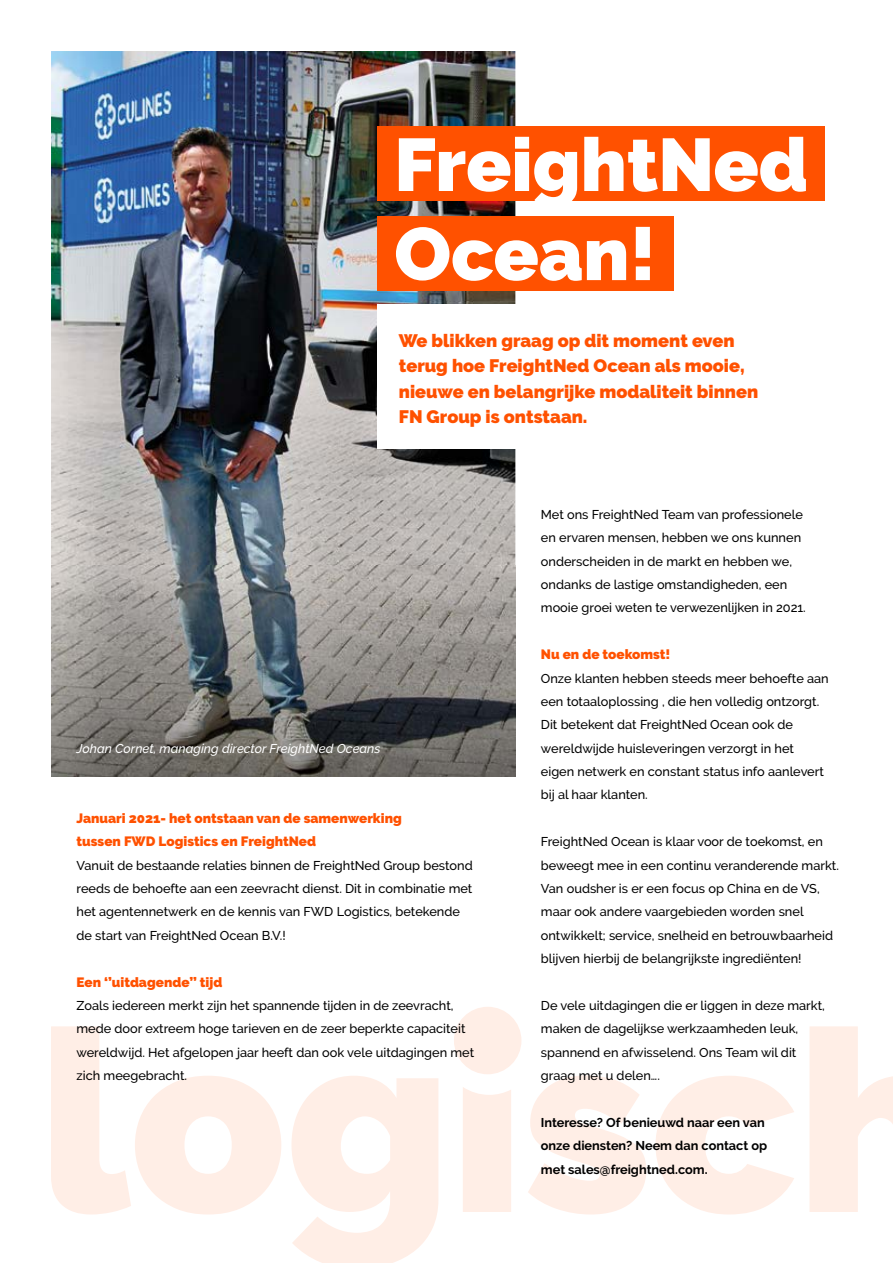
<style>
.page{position:relative;width:893px;height:1263px;background:#fff}
.page>*{position:absolute;margin:0;border:0;box-sizing:border-box;transform-origin:0 0}
.t1{font:900 74.25px/89.1px "Raleway";color:#fff}
.t2{font:900 18px/25.5px "Raleway";color:#ff5100}
.t3{font:900 13.5px/23.4px "Raleway";color:#ff5100}
.t4{font:500 12.75px/23.4px "Raleway";color:#000}
.t5{font:700 12.75px/23.4px "Raleway";color:#000}
.t6{font:italic 500 12.75px "Raleway";color:#fff}
</style>
<div class="page">
<svg style="left:51px;top:1007px;width:842px;height:256px"></svg>
<img style="left:51px;top:51px;width:464px;height:515px">
<img style="left:51px;top:566px;width:464px;height:210px">
<div style="left:378px;top:127px;width:447px;height:74px;background:#ff5100"></div>
<div style="left:378px;top:216px;width:296px;height:74px;background:#ff5100"></div>
<div style="left:378px;top:304px;width:464px;height:145px;background:#fff"></div>
<h1 class="t1" style="left:394px;top:121px;width:415px">FreightNed<br>Ocean!</h1>
<h2 class="t2" style="left:399px;top:328px;width:361px">We blikken graag op dit moment even terug hoe FreightNed Ocean als mooie, nieuwe en belangrijke modaliteit binnen FN Group is ontstaan.</h2>
<p class="t6" style="left:77px;top:741px;width:305px">Johan Cornet, managing director FreightNed Oceans</p>
<p class="t3" style="left:77px;top:806px;width:327px">Januari 2021- het ontstaan van de samenwerking tussen FWD Logistics en FreightNed</p>
<p class="t4" style="left:77px;top:853px;width:398px">Vanuit de bestaande relaties binnen de FreightNed Group bestond reeds de behoefte aan een zeevracht dienst. Dit in combinatie met het agentennetwerk en de kennis van FWD Logistics, betekende de start van FreightNed Ocean B.V.!</p>
<p class="t3" style="left:77px;top:970px;width:147px">Een ‘’uitdagende’’ tijd</p>
<p class="t4" style="left:77px;top:994px;width:399px">Zoals iedereen merkt zijn het spannende tijden in de zeevracht, mede door extreem hoge tarieven en de zeer beperkte capaciteit wereldwijd. Het afgelopen jaar heeft dan ook vele uitdagingen met zich meegebracht.</p>
<p class="t4" style="left:541px;top:503px;width:266px">Met ons FreightNed Team van professionele en ervaren mensen, hebben we ons kunnen onderscheiden in de markt en hebben we, ondanks de lastige omstandigheden, een mooie groei weten te verwezenlijken in 2021.</p>
<p class="t3" style="left:541px;top:643px;width:131px">Nu en de toekomst!</p>
<p class="t4" style="left:541px;top:666px;width:289px">Onze klanten hebben steeds meer behoefte aan een totaaloplossing , die hen volledig ontzorgt.<br>Dit betekent dat FreightNed Ocean ook de wereldwijde huisleveringen verzorgt in het eigen netwerk en constant status info aanlevert bij al haar klanten.</p>
<p class="t4" style="left:541px;top:830px;width:300px">FreightNed Ocean is klaar voor de toekomst, en beweegt mee in een continu veranderende markt.<br>Van oudsher is er een focus op China en de VS, maar ook andere vaargebieden worden snel ontwikkelt; service, snelheid en betrouwbaarheid blijven hierbij de belangrijkste ingrediënten!</p>
<p class="t4" style="left:541px;top:994px;width:286px">De vele uitdagingen die er liggen in deze markt, maken de dagelijkse werkzaamheden leuk, spannend en afwisselend. Ons Team wil dit graag met u delen….</p>
<p class="t5" style="left:541px;top:1111px;width:228px">Interesse? Of benieuwd naar een van onze diensten? Neem dan contact op met sales@freightned.com.</p>
</div>
